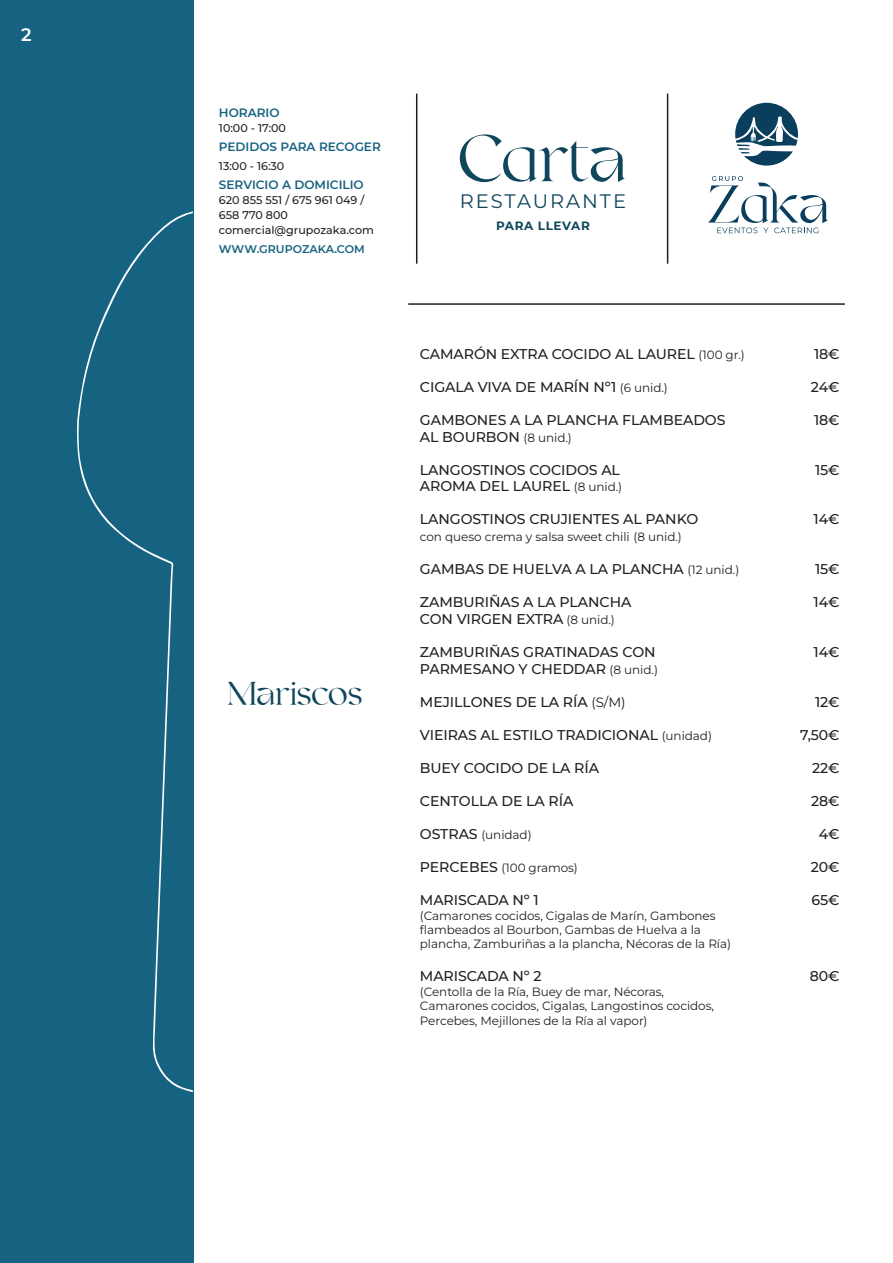
<style>
.page{position:relative;width:893px;height:1263px;background:#fff}
.page>*{position:absolute;margin:0;border:0;box-sizing:border-box;transform-origin:0 0}
.t1{font:66px "Valky";color:#0f465c}
.t2{font:33px "Valky";letter-spacing:-.005em;color:#0f465c}
.t3{font:19.5px "Montserrat";letter-spacing:.1em;color:#0f465c}
.t4{font:600 18px "Montserrat";color:#fff}
.t5{font:500 14.1px "Montserrat";letter-spacing:-.005em;color:#231f20}
.t6{font:600 12.15px "Montserrat";color:#156281}
.t7{font:12px/14.4px "Montserrat";letter-spacing:-.005em;color:#231f20}
.t8{font:700 12px "Montserrat";letter-spacing:.05em;color:#0f465c}
.t9{font:500 11.1px/14.9px "Montserrat";color:#231f20}
.t10{font:600 11.1px "Montserrat";color:#156281}
.s1{font-weight:400;font-size:12px}
.s2{font-weight:400;font-size:13.5px}
.s3{font-weight:500;font-size:14.1px}
</style>
<div class="page">
<div style="left:0;top:0;width:193px;height:1263px;background:#156281"></div>
<svg style="left:735px;top:103px;width:63px;height:63px"></svg>
<svg style="left:708px;top:176px;width:120px;height:57px"></svg>
<hr style="left:408px;top:303px;width:437px;height:2px;background:#231f20">
<hr style="left:416px;top:94px;width:1px;height:170px;background:#231f20">
<hr style="left:667px;top:94px;width:1px;height:170px;background:#231f20">
<svg style="left:77px;top:211px;width:116px;height:881px"></svg>
<p class="t4" style="left:21px;top:21px;width:12px">2</p>
<p class="t6" style="left:219px;top:104px;width:62px">HORARIO</p>
<p class="t9" style="left:219px;top:120px;width:69px">10:00 - 17:00</p>
<p class="t6" style="left:219px;top:138px;width:164px">PEDIDOS PARA RECOGER</p>
<p class="t9" style="left:219px;top:158px;width:67px">13:00 - 16:30</p>
<p class="t6" style="left:219px;top:176px;width:146px">SERVICIO A DOMICILIO</p>
<p class="t9" style="left:219px;top:192px;width:157px">620 855 551 / 675 961 049 /<br>658 770 800 comercial@grupozaka.com</p>
<p class="t10" style="left:219px;top:241px;width:148px">WWW.GRUPOZAKA.COM</p>
<p class="t2" style="left:227px;top:674px;width:136px">Mariscos</p>
<h1 class="t1" style="left:458px;top:122px;width:170px">Carta</h1>
<h3 class="t3" style="left:460px;top:188px;width:168px">RESTAURANTE</h3>
<p class="t8" style="left:496px;top:217px;width:95px">PARA LLEVAR</p>
<p class="t5" style="left:420px;top:344px;width:326px">CAMARÓN EXTRA COCIDO AL LAUREL <span class="s1">(100 gr.)</span></p>
<p class="t5" style="left:814px;top:344px;width:27px">18€</p>
<p class="t5" style="left:420px;top:377px;width:249px">CIGALA VIVA DE MARÍN Nº1 <span class="s1">(6 unid.)</span></p>
<p class="t5" style="left:811px;top:377px;width:30px">24€</p>
<p class="t5" style="left:420px;top:410px;width:307px">GAMBONES A LA PLANCHA FLAMBEADOS</p>
<p class="t5" style="left:814px;top:410px;width:27px">18€</p>
<p class="t5" style="left:420px;top:427px;width:153px">AL BOURBON <span class="s1">(8 unid.)</span></p>
<p class="t5" style="left:420px;top:460px;width:202px">LANGOSTINOS COCIDOS AL</p>
<p class="t5" style="left:815px;top:460px;width:26px">15€</p>
<p class="t5" style="left:420px;top:477px;width:204px">AROMA DEL LAUREL <span class="s1">(8 unid.)</span></p>
<p class="t5" style="left:420px;top:510px;width:280px">LANGOSTINOS CRUJIENTES AL PANKO</p>
<p class="t5" style="left:813px;top:510px;width:28px">14€</p>
<p class="t7" style="left:420px;top:530px;width:263px">con queso crema y salsa sweet chili (8 unid.)</p>
<p class="t5" style="left:420px;top:559px;width:321px">GAMBAS DE HUELVA A LA PLANCHA <span class="s1">(12 unid.)</span></p>
<p class="t5" style="left:815px;top:559px;width:26px">15€</p>
<p class="t5" style="left:420px;top:592px;width:213px">ZAMBURIÑAS A LA PLANCHA</p>
<p class="t5" style="left:813px;top:592px;width:28px">14€</p>
<p class="t5" style="left:420px;top:609px;width:196px">CON VIRGEN EXTRA <span class="s1">(8 unid.)</span></p>
<p class="t5" style="left:420px;top:642px;width:237px">ZAMBURIÑAS GRATINADAS CON</p>
<p class="t5" style="left:813px;top:642px;width:28px">14€</p>
<p class="t5" style="left:420px;top:659px;width:240px">PARMESANO Y CHEDDAR <span class="s1">(8 unid.)</span></p>
<p class="t5" style="left:420px;top:692px;width:207px">MEJILLONES DE LA RÍA <span class="s2">(S/M)</span></p>
<p class="t5" style="left:815px;top:692px;width:26px">12€</p>
<p class="t5" style="left:420px;top:725px;width:294px">VIEIRAS AL ESTILO TRADICIONAL <span class="s1">(unidad)</span></p>
<p class="t5" style="left:800px;top:725px;width:41px">7,50€</p>
<p class="t5" style="left:420px;top:758px;width:181px">BUEY COCIDO DE LA RÍA</p>
<p class="t5" style="left:812px;top:758px;width:29px">22€</p>
<p class="t5" style="left:420px;top:791px;width:155px">CENTOLLA DE LA RÍA</p>
<p class="t5" style="left:811px;top:791px;width:30px">28€</p>
<p class="t7" style="left:420px;top:827px;width:113px"><span class="s3">OSTRAS</span> (unidad)</p>
<p class="t5" style="left:819px;top:824px;width:22px">4€</p>
<p class="t7" style="left:420px;top:860px;width:159px"><span class="s3">PERCEBES</span> (100 gramos)</p>
<p class="t5" style="left:811px;top:857px;width:30px">20€</p>
<p class="t5" style="left:420px;top:890px;width:120px">MARISCADA Nº 1</p>
<p class="t5" style="left:811px;top:890px;width:30px">65€</p>
<p class="t7" style="left:420px;top:908px;width:313px">(Camarones cocidos, Cigalas de Marín, Gambones flambeados al Bourbon, Gambas de Huelva a la plancha, Zamburiñas a la plancha, Nécoras de la Ría)</p>
<p class="t5" style="left:420px;top:966px;width:123px">MARISCADA Nº 2</p>
<p class="t5" style="left:810px;top:966px;width:31px">80€</p>
<p class="t7" style="left:420px;top:984px;width:296px">(Centolla de la Ría, Buey de mar, Nécoras,<br>Camarones cocidos, Cigalas, Langostinos cocidos,<br>Percebes, Mejillones de la Ría al vapor)</p>
</div>
